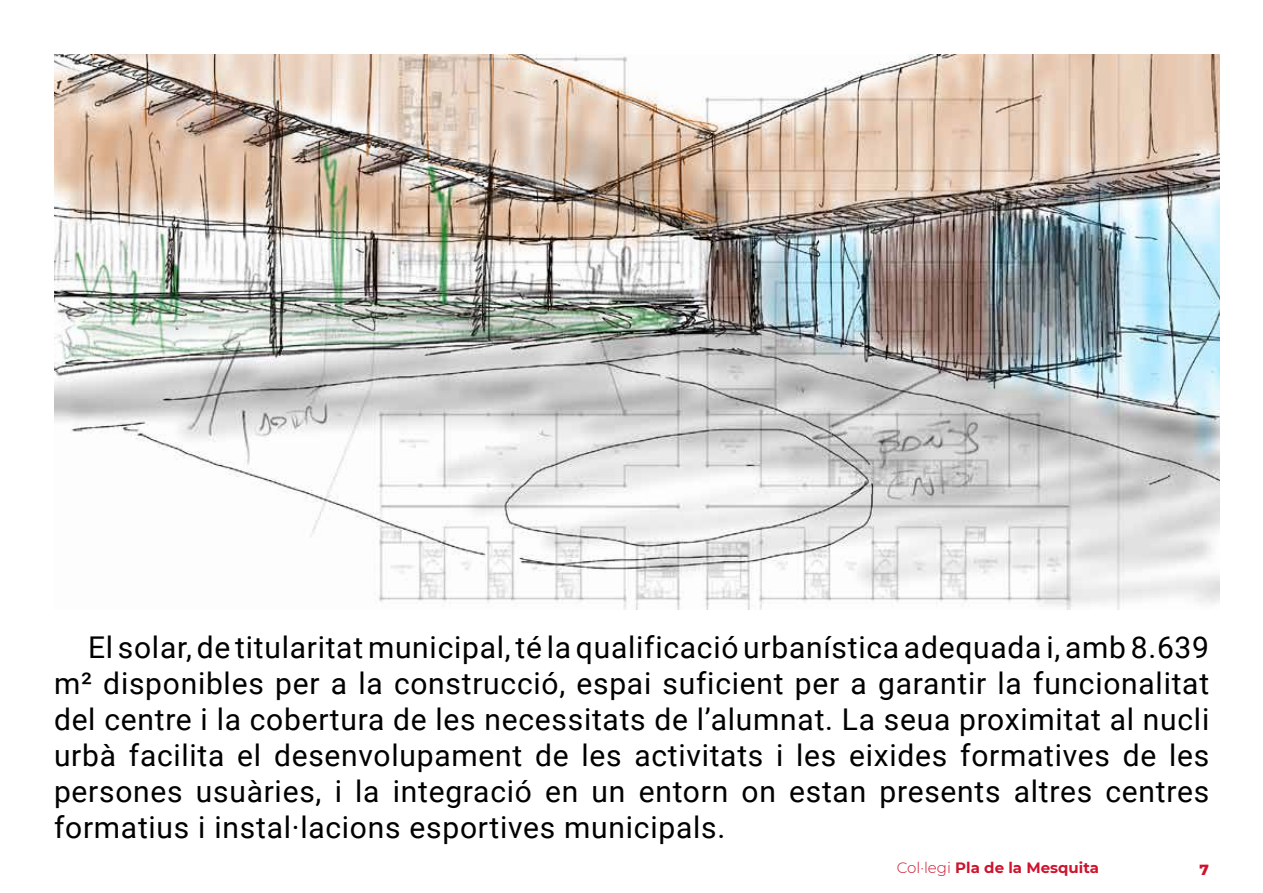
<style>
.page{position:relative;width:1263px;height:893px;background:#fff}
.page>*{position:absolute;margin:0;border:0;box-sizing:border-box;transform-origin:0 0}
.t1{font:30px/36px "Roboto";letter-spacing:.025em;color:#000;text-align:justify}
.t2{font:700 15px "Montserrat";color:#ce132d}
.t3{font:800 15px "Montserrat";color:#ce132d}
.s1{font-weight:300}
</style>
<div class="page">
<img style="left:54px;top:55px;width:1165px;height:554px">
<p class="t1" style="left:54px;top:628px;width:1157px;text-indent:34px">El solar, de titularitat municipal, té la qualificació urbanística adequada i, amb 8.639 m² disponibles per a la construcció, espai suficient per a garantir la funcionalitat del centre i la cobertura de les necessitats de l’alumnat. La seua proximitat al nucli urbà facilita el desenvolupament de les activitats i les eixides formatives de les persones usuàries, i la integració en un entorn on estan presents altres centres formatius i instal·lacions esportives municipals.</p>
<p class="t2" style="left:897px;top:857px;width:204px"><span class="s1">Col·legi</span> Pla de la Mesquita</p>
<p class="t3" style="left:1199px;top:858px;width:11px">7</p>
</div>
